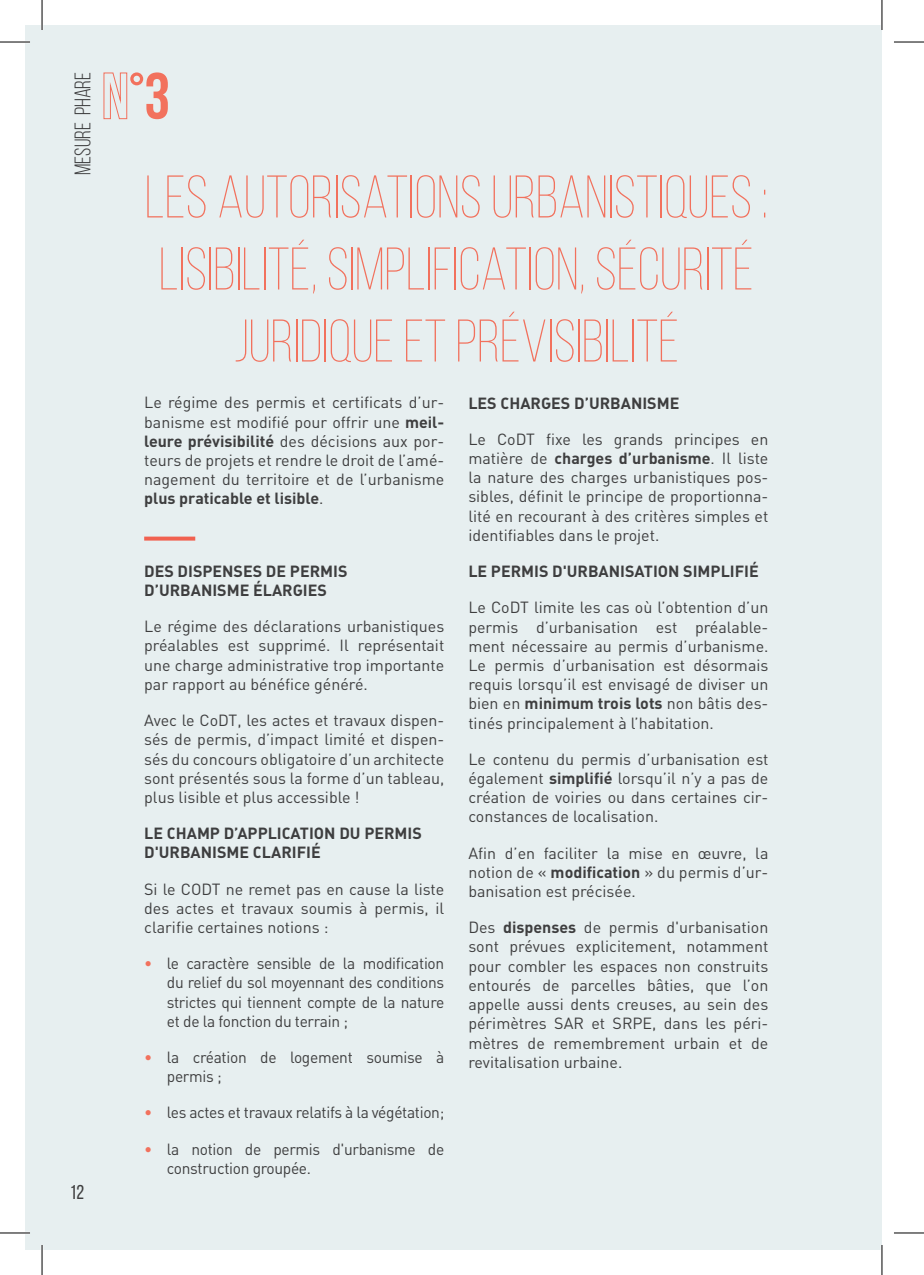
<style>
.page{position:relative;width:924px;height:1275px;background:#fff}
.page>*{position:absolute;margin:0;border:0;box-sizing:border-box;transform-origin:0 0}
.t1{font:700 65.2px "Bebas Neue";color:#f2715d}
.t2{font:300 60px/72px "Bebas Neue";color:#f2715d;text-align:center}
.t3{font:22.4px "Bebas Neue";color:#3e3e3f}
.t4{font:20px "Bebas Neue";color:#3e3e3f}
.t5{font:16px/19.2px "DIN";color:#3e3e3f;text-align:justify}
.t6{font:700 16px/19.2px "DIN";color:#3e3e3f}
.t7{font:16px/19.2px "DIN";letter-spacing:-.02em;color:#3e3e3f}
.s1{font-weight:700}
.s2{color:#f2715d}
</style>
<div class="page">
<div style="left:25px;top:25px;width:856px;height:1225px;background:#e7eff0"></div>
<svg style="left:103px;top:72px;width:24px;height:47px"></svg>
<svg style="left:144px;top:536px;width:51px;height:4px"></svg>
<hr style="left:0;top:41px;width:30px;height:2px;background:#fff">
<hr style="left:0;top:1231px;width:30px;height:3px;background:#fff">
<hr style="left:41px;top:0;width:2px;height:30px;background:#fff">
<hr style="left:41px;top:1245px;width:2px;height:30px;background:#fff">
<hr style="left:880px;top:0;width:2px;height:30px;background:#fff">
<hr style="left:880px;top:1245px;width:2px;height:30px;background:#fff">
<hr style="left:0;top:42px;width:30px;height:1px;background:#000">
<hr style="left:893px;top:42px;width:30px;height:1px;background:#000">
<hr style="left:0;top:1232px;width:30px;height:1px;background:#000">
<hr style="left:893px;top:1232px;width:30px;height:1px;background:#000">
<hr style="left:42px;top:0;width:1px;height:30px;background:#000">
<hr style="left:42px;top:1245px;width:1px;height:30px;background:#000">
<hr style="left:881px;top:0;width:1px;height:30px;background:#000">
<hr style="left:881px;top:1245px;width:1px;height:30px;background:#000">
<h3 class="t3" style="left:71px;top:175px;width:104px;rotate:-90deg">Mesure phare</h3>
<h1 class="t1" style="left:129px;top:60px;width:42px">°3</h1>
<h2 class="t2" style="left:145px;top:161px;width:624px">LES AUTORISATIONS URBANISTIQUES :<br>LISIBILITÉ, SIMPLIFICATION, SÉCURITÉ<br>JURIDIQUE ET PRÉVISIBILITÉ</h2>
<p class="t5" style="left:144px;top:393px;width:301px">Le régime des permis et certificats d’ur&shy;banisme est modifié pour offrir une <span class="s1">meil&shy;leure prévisibilité</span> des décisions aux por&shy;teurs de projets et rendre le droit de l’amé&shy;nagement du territoire et de l’urbanisme <span class="s1">plus praticable et lisible</span>.</p>
<p class="t6" style="left:468px;top:392px;width:212px">LES CHARGES D’URBANISME</p>
<p class="t5" style="left:468px;top:429px;width:301px">Le CoDT fixe les grands principes en matière de <span class="s1">charges d’urbanisme</span>. Il liste la nature des charges urbanistiques pos&shy;sibles, définit le principe de proportionna&shy;lité en recourant à des critères simples et identifiables dans le projet.</p>
<p class="t6" style="left:468px;top:561px;width:292px">LE PERMIS D'URBANISATION SIMPLIFIÉ</p>
<p class="t5" style="left:468px;top:597px;width:301px">Le CoDT limite les cas où l’obtention d’un permis d’urbanisation est préalable&shy;ment nécessaire au permis d’urbanisme.<br>Le permis d’urbanisation est désormais requis lorsqu’il est envisagé de diviser un bien en <span class="s1">minimum trois lots</span> non bâtis des&shy;tinés principalement à l’habitation.</p>
<p class="t5" style="left:468px;top:749px;width:301px">Le contenu du permis d’urbanisation est également <span class="s1">simplifié</span> lorsqu’il n’y a pas de création de voiries ou dans certaines cir&shy;constances de localisation.</p>
<p class="t5" style="left:468px;top:843px;width:301px">Afin d’en faciliter la mise en œuvre, la notion de « <span class="s1">modification</span> » du permis d’ur&shy;banisation est précisée.</p>
<p class="t5" style="left:468px;top:917px;width:301px">Des <span class="s1">dispenses</span> de permis d'urbanisation sont prévues explicitement, notamment pour combler les espaces non construits entourés de parcelles bâties, que l’on appelle aussi dents creuses, au sein des périmètres SAR et SRPE, dans les péri&shy;mètres de remembrement urbain et de revitalisation urbaine.</p>
<p class="t6" style="left:144px;top:561px;width:205px">DES DISPENSES DE PERMIS<br>D’URBANISME ÉLARGIES</p>
<p class="t5" style="left:144px;top:616px;width:301px">Le régime des déclarations urbanistiques préalables est supprimé. Il représentait une charge administrative trop importante par rapport au bénéfice généré.</p>
<p class="t5" style="left:144px;top:710px;width:301px">Avec le CoDT, les actes et travaux dispen&shy;sés de permis, d’impact limité et dispen&shy;sés du concours obligatoire d’un architecte sont présentés sous la forme d’un tableau, plus lisible et plus accessible !</p>
<p class="t6" style="left:144px;top:823px;width:279px">LE CHAMP D’APPLICATION DU PERMIS<br>D'URBANISME CLARIFIÉ</p>
<p class="t5" style="left:144px;top:879px;width:301px">Si le CODT ne remet pas en cause la liste des actes et travaux soumis à permis, il clarifie certaines notions :</p>
<p class="t5" style="left:167px;top:953px;width:279px;text-indent:-23px"><span class="s2">•</span> le caractère sensible de la modification du relief du sol moyennant des conditions strictes qui tiennent compte de la nature et de la fonction du terrain ;</p>
<p class="t7" style="left:167px;top:1047px;width:279px;text-indent:-23px"><span class="s2">•</span> la création de logement soumise à permis ;</p>
<p class="t7" style="left:144px;top:1102px;width:301px"><span class="s2">•</span> les actes et travaux relatifs à la végétation;</p>
<p class="t7" style="left:167px;top:1139px;width:279px;text-indent:-23px"><span class="s2">•</span> la notion de permis d'urbanisme de construction groupée.</p>
<p class="t4" style="left:70px;top:1181px;width:16px">12</p>
</div>
